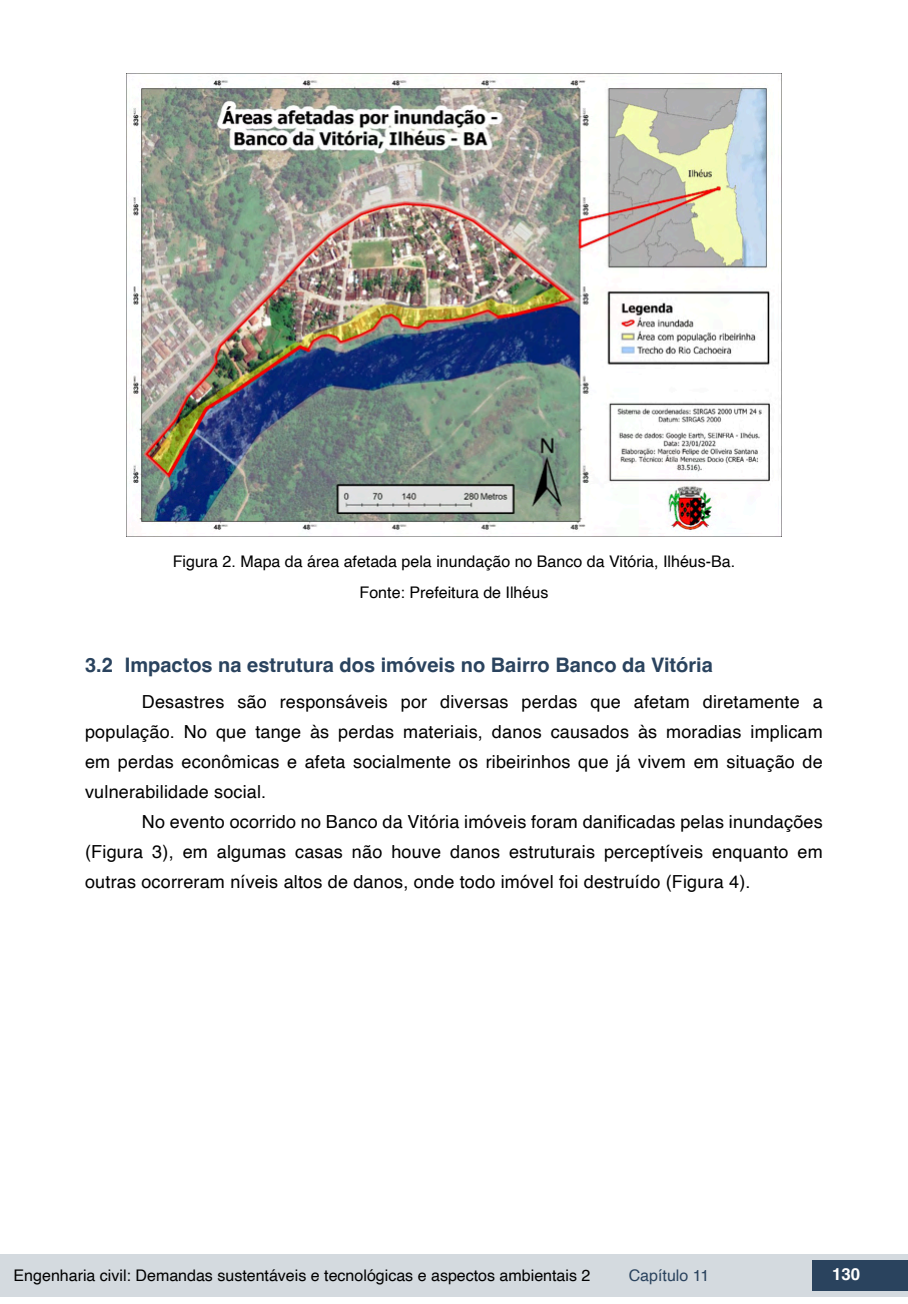
<style>
.page{position:relative;width:908px;height:1304px;background:#fff}
.page>*{position:absolute;margin:0;border:0;box-sizing:border-box;transform-origin:0 0}
.t1{font:700 20px "Helvetica";color:#2a435e}
.t2{font:18px/30px "Helvetica";letter-spacing:.01em;color:#000;text-align:justify}
.t3{font:700 16.8px "Helvetica";color:#fff}
.t4{font:16px/30.6px "Helvetica";color:#000;text-align:center}
.t5{font:16px "Helvetica";color:#2a435e}
</style>
<div class="page">
<div style="left:0;top:1254px;width:906px;height:43px;background:#d4dadf"></div>
<div style="left:812px;top:1261px;width:95px;height:30px;background:#2a435e"></div>
<img style="left:126px;top:74px;width:655px;height:463px">
<p class="t4" style="left:173px;top:547px;width:563px">Figura 2. Mapa da área afetada pela inundação no Banco da Vitória, Ilhéus-Ba.<br>Fonte: Prefeitura de Ilhéus</p>
<p class="t1" style="left:85px;top:653px;width:629px">3.2 Impactos na estrutura dos imóveis no Bairro Banco da Vitória</p>
<p class="t2" style="left:85px;top:687px;width:738px;text-indent:57px">Desastres são responsáveis por diversas perdas que afetam diretamente a população. No que tange às perdas materiais, danos causados às moradias implicam em perdas econômicas e afeta socialmente os ribeirinhos que já vivem em situação de vulnerabilidade social.</p>
<p class="t2" style="left:85px;top:807px;width:738px;text-indent:57px">No evento ocorrido no Banco da Vitória imóveis foram danificadas pelas inundações (Figura 3), em algumas casas não houve danos estruturais perceptíveis enquanto em outras ocorreram níveis altos de danos, onde todo imóvel foi destruído (Figura 4).</p>
<p class="t4" style="left:14px;top:1260px;width:578px">Engenharia civil: Demandas sustentáveis e tecnológicas e aspectos ambientais 2</p>
<p class="t5" style="left:628px;top:1263px;width:82px">Capítulo 11</p>
<p class="t3" style="left:831px;top:1264px;width:30px">130</p>
</div>
